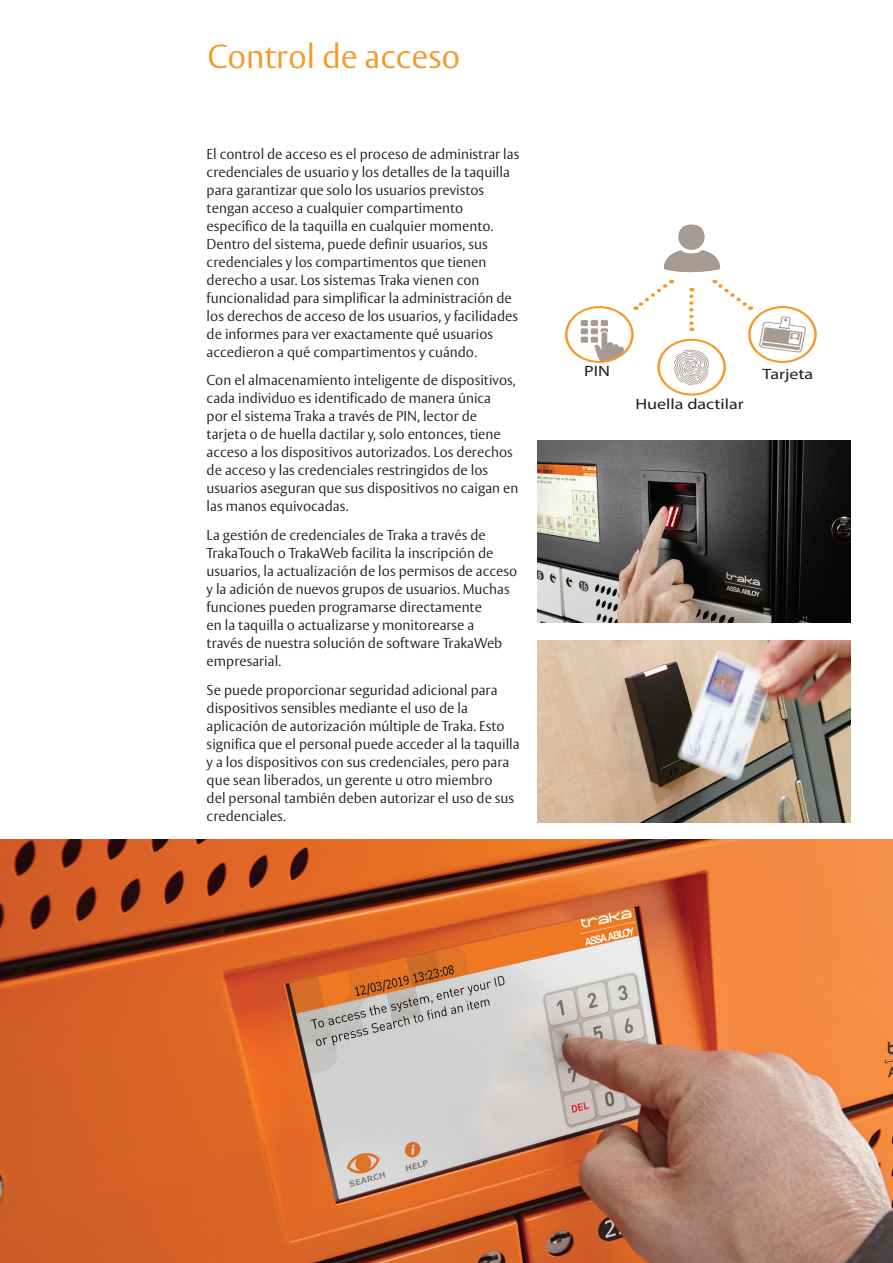
<style>
.page{position:relative;width:893px;height:1263px;background:#fff}
.page>*{position:absolute;margin:0;border:0;box-sizing:border-box;transform-origin:0 0}
.Inner_page_head_PMS1{font:300 33px "ASSA Vesta";color:#f79727}
.t1{font:15px "Myriad Pro";color:#231f20;scale:1.21 1}
.t2{font:300 15px "ASSA Vesta";color:#231f20;scale:1.21 1}
.Body_copy_blk{font:300 14.25px/18px "ASSA Vesta";color:#231f20}
</style>
<div class="page">
<img style="left:537px;top:441px;width:313px;height:182px">
<img style="left:537px;top:640px;width:313px;height:182px">
<img style="left:0;top:839px;width:893px;height:424px">
<svg style="left:749px;top:307px;width:66px;height:55px"></svg>
<div style="left:748px;top:306px;width:69px;height:57px;border:2px solid #f79727;border-radius:50%"></div>
<svg style="left:759px;top:316px;width:47px;height:37px"></svg>
<div style="left:678px;top:225px;width:26px;height:25px;background:#a79b91;border-radius:50%"></div>
<svg style="left:565px;top:250px;width:188px;height:146px"></svg>
<div style="left:574px;top:370px;width:52px;height:22px;background:#fff"></div>
<p class="Inner_page_head_PMS1" style="left:207px;top:37px;width:254px">Control de acceso</p>
<p class="Body_copy_blk" style="left:207px;top:145px;width:314px">El control de acceso es el proceso de administrar las credenciales de usuario y los detalles de la taquilla para garantizar que solo los usuarios previstos tengan acceso a cualquier compartimento específico de la taquilla en cualquier momento.<br>Dentro del sistema, puede definir usuarios, sus credenciales y los compartimentos que tienen derecho a usar. Los sistemas Traka vienen con funcionalidad para simplificar la administración de los derechos de acceso de los usuarios, y facilidades de informes para ver exactamente qué usuarios accedieron a qué compartimentos y cuándo.</p>
<p class="Body_copy_blk" style="left:207px;top:372px;width:313px">Con el almacenamiento inteligente de dispositivos, cada individuo es identificado de manera única<br>por el sistema Traka a través de PIN, lector de tarjeta o de huella dactilar y, solo entonces, tiene acceso a los dispositivos autorizados. Los derechos de acceso y las credenciales restringidos de los usuarios aseguran que sus dispositivos no caigan en las manos equivocadas.</p>
<p class="Body_copy_blk" style="left:207px;top:526px;width:312px">La gestión de credenciales de Traka a través de TrakaTouch o TrakaWeb facilita la inscripción de usuarios, la actualización de los permisos de acceso y la adición de nuevos grupos de usuarios. Muchas funciones pueden programarse directamente<br>en la taquilla o actualizarse y monitorearse a<br>través de nuestra solución de software TrakaWeb empresarial.</p>
<p class="Body_copy_blk" style="left:207px;top:681px;width:314px">Se puede proporcionar seguridad adicional para dispositivos sensibles mediante el uso de la aplicación de autorización múltiple de Traka. Esto significa que el personal puede acceder al la taquilla y a los dispositivos con sus credenciales, pero para que sean liberados, un gerente u otro miembro<br>del personal también deben autorizar el uso de sus credenciales.</p>
<p class="t1" style="left:584px;top:362px;width:23px">PIN</p>
<p class="t1" style="left:763px;top:365px;width:43px">Tarjeta</p>
<p class="t2" style="left:586px;top:369px;width:23px">PIN</p>
<p class="t2" style="left:757px;top:367px;width:44px">Access</p>
<p class="t2" style="left:650px;top:401px;width:70px">Biometrics</p>
<p class="t1" style="left:635px;top:395px;width:91px">Huella dactilar</p>
</div>
